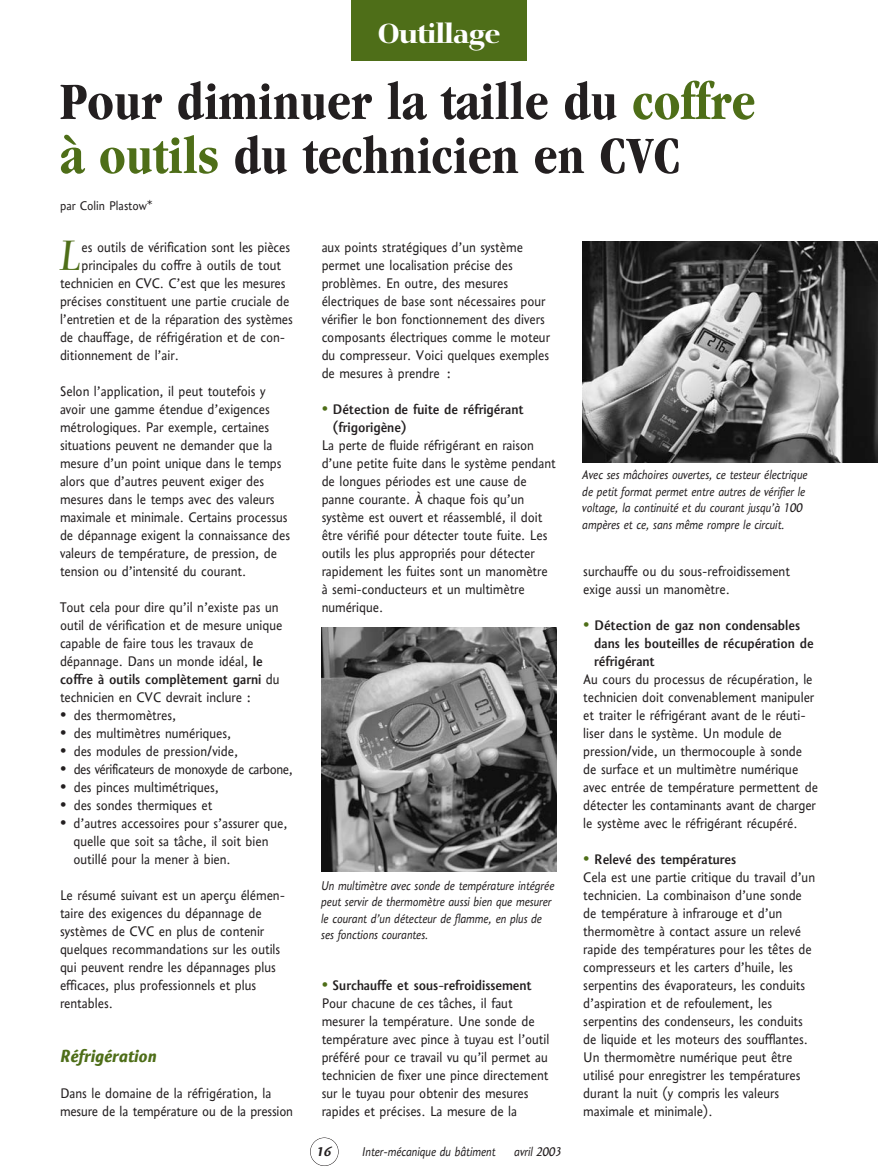
<style>
.page{position:relative;width:878px;height:1175px;background:#fff}
.page>*{position:absolute;margin:0;border:0;box-sizing:border-box;transform-origin:0 0}
.t1{font:700 condensed 54px/54px "Garamond";color:#231f20}
.t2{font:italic 41.7px "Nofret";color:#4e6e18}
.t3{font:500 27px "Nofret";letter-spacing:-.03em;color:#fff}
.t4{font:italic 21px "CMMTQ Bold";color:#4e6e18}
.t5{font:16.5px/18px "CMMTQ";color:#231f20}
.t6{font:16.5px/18px "CMMTQ Medium";color:#231f20}
.t7{font:16.5px "CMMTQ";letter-spacing:-.02em;color:#231f20}
.t8{font:15px/16.5px "CMMTQ Italic";color:#231f20}
.t9{font:15px "CMMTQ";color:#231f20}
.t10{font:italic 15px "CMMTQ Bold";color:#231f20}
.s1{color:#4e6e18}
.s2{font-family:"CMMTQ Medium"}
.s3{font-family:"CMMTQ"}
.s4{font-family:"CMMTQ";color:#4e6e18}
</style>
<div class="page">
<div style="left:310px;top:1137px;width:28px;height:29px;border:1px solid #231f20;border-radius:50%"></div>
<div style="left:351px;top:0;width:175px;height:60px;background:#4e6e18"></div>
<img style="left:321px;top:627px;width:235px;height:245px">
<img style="left:582px;top:242px;width:296px;height:220px">
<h3 class="t3" style="left:377px;top:22px;width:124px">Outillage</h3>
<h1 class="t1" style="left:60px;top:79px;width:697px">Pour diminuer la taille du <span class="s1">coffre à outils</span> du technicien en CVC</h1>
<p class="t9" style="left:60px;top:201px;width:94px">par Colin Plastow*</p>
<h2 class="t2" style="left:60px;top:238px;width:23px">L</h2>
<p class="t5" style="left:82px;top:239px;width:210px">es outils de vérification sont les pièces</p>
<p class="t5" style="left:82px;top:257px;width:201px">principales du coffre à outils de tout</p>
<p class="t5" style="left:60px;top:275px;width:227px">technicien en CVC. C’est que les mesures</p>
<p class="t5" style="left:60px;top:293px;width:231px">précises constituent une partie cruciale de</p>
<p class="t5" style="left:60px;top:311px;width:234px">l’entretien et de la réparation des systèmes</p>
<p class="t5" style="left:60px;top:329px;width:226px">de chauffage, de réfrigération et de con-</p>
<p class="t5" style="left:60px;top:347px;width:120px">ditionnement de l’air.</p>
<p class="t5" style="left:60px;top:383px;width:231px">Selon l’application, il peut toutefois y avoir une gamme étendue d’exigences métrologiques. Par exemple, certaines situations peuvent ne demander que la mesure d’un point unique dans le temps alors que d’autres peuvent exiger des mesures dans le temps avec des valeurs maximale et minimale. Certains processus de dépannage exigent la connaissance des valeurs de température, de pression, de tension ou d’intensité du courant.</p>
<p class="t5" style="left:60px;top:599px;width:224px">Tout cela pour dire qu’il n’existe pas un outil de vérification et de mesure unique capable de faire tous les travaux de dépannage. Dans un monde idéal, <span class="s2">le</span></p>
<p class="t6" style="left:60px;top:671px;width:221px">coffre à outils complètement garni <span class="s3">du</span></p>
<p class="t5" style="left:60px;top:689px;width:192px">technicien en CVC devrait inclure :</p>
<p class="t5" style="left:60px;top:707px;width:118px">• des thermomètres,</p>
<p class="t5" style="left:60px;top:725px;width:173px">• des multimètres numériques,</p>
<p class="t5" style="left:60px;top:743px;width:180px">• des modules de pression/vide,</p>
<p class="t7" style="left:60px;top:764px;width:234px">• des vérificateurs de monoxyde de carbone,</p>
<p class="t5" style="left:60px;top:779px;width:160px">• des pinces multimétriques,</p>
<p class="t5" style="left:60px;top:797px;width:154px">• des sondes thermiques et</p>
<p class="t5" style="left:74px;top:815px;width:216px;text-indent:-14px">• d’autres accessoires pour s’assurer que, quelle que soit sa tâche, il soit bien outillé pour la mener à bien.</p>
<p class="t5" style="left:60px;top:887px;width:226px">Le résumé suivant est un aperçu élémen&shy;taire des exigences du dépannage de systèmes de CVC en plus de contenir quelques recommandations sur les outils qui peuvent rendre les dépannages plus efficaces, plus professionnels et plus rentables.</p>
<p class="t4" style="left:60px;top:1049px;width:98px">Réfrigération</p>
<p class="t5" style="left:60px;top:1085px;width:234px">Dans le domaine de la réfrigération, la mesure de la température ou de la pression</p>
<p class="t5" style="left:322px;top:239px;width:230px">aux points stratégiques d’un système permet une localisation précise des problèmes. En outre, des mesures électriques de base sont nécessaires pour vérifier le bon fonctionnement des divers composants électriques comme le moteur du compresseur. Voici quelques exemples de mesures à prendre :</p>
<p class="t6" style="left:332px;top:401px;width:192px;text-indent:-11px"><span class="s4">•</span> Détection de fuite de réfrigérant (frigorigène)</p>
<p class="t5" style="left:322px;top:437px;width:236px">La perte de fluide réfrigérant en raison d’une petite fuite dans le système pendant de longues périodes est une cause de panne courante. À chaque fois qu’un système est ouvert et réassemblé, il doit être vérifié pour détecter toute fuite. Les outils les plus appropriés pour détecter rapidement les fuites sont un manomètre à semi-conducteurs et un multimètre numérique.</p>
<p class="t8" style="left:321px;top:878px;width:235px">Un multimètre avec sonde de température intégrée peut servir de thermomètre aussi bien que mesurer le courant d’un détecteur de flamme, en plus de ses fonctions courantes.</p>
<p class="t6" style="left:322px;top:977px;width:211px"><span class="s4">•</span> Surchauffe et sous-refroidissement</p>
<p class="t5" style="left:322px;top:995px;width:229px">Pour chacune de ces tâches, il faut mesurer la température. Une sonde de température avec pince à tuyau est l’outil préféré pour ce travail vu qu’il permet au technicien de fixer une pince directement sur le tuyau pour obtenir des mesures rapides et précises. La mesure de la</p>
<p class="t10" style="left:316px;top:1146px;width:16px">16</p>
<p class="t8" style="left:362px;top:1144px;width:135px">Inter-mécanique du bâtiment</p>
<p class="t8" style="left:514px;top:1144px;width:49px">avril 2003</p>
<p class="t8" style="left:582px;top:468px;width:227px">Avec ses mâchoires ouvertes, ce testeur électrique de petit format permet entre autres de vérifier le voltage, la continuité et du courant jusqu’à 100 ampères et ce, sans même rompre le circuit.</p>
<p class="t5" style="left:583px;top:563px;width:208px">surchauffe ou du sous-refroidissement exige aussi un manomètre.</p>
<p class="t6" style="left:594px;top:617px;width:221px;text-indent:-11px"><span class="s4">•</span> Détection de gaz non condensables dans les bouteilles de récupération de réfrigérant</p>
<p class="t5" style="left:583px;top:671px;width:236px">Au cours du processus de récupération, le technicien doit convenablement manipuler et traiter le réfrigérant avant de le réuti&shy;liser dans le système. Un module de pression/vide, un thermocouple à sonde de surface et un multimètre numérique avec entrée de température permettent de détecter les contaminants avant de charger le système avec le réfrigérant récupéré.</p>
<p class="t6" style="left:583px;top:851px;width:154px"><span class="s4">•</span> Relevé des températures</p>
<p class="t5" style="left:583px;top:869px;width:233px">Cela est une partie critique du travail d’un technicien. La combinaison d’une sonde de température à infrarouge et d’un thermomètre à contact assure un relevé rapide des températures pour les têtes de compresseurs et les carters d’huile, les serpentins des évaporateurs, les conduits d’aspiration et de refoulement, les serpentins des condenseurs, les conduits de liquide et les moteurs des soufflantes.<br>Un thermomètre numérique peut être utilisé pour enregistrer les températures durant la nuit (y compris les valeurs maximale et minimale).</p>
</div>
